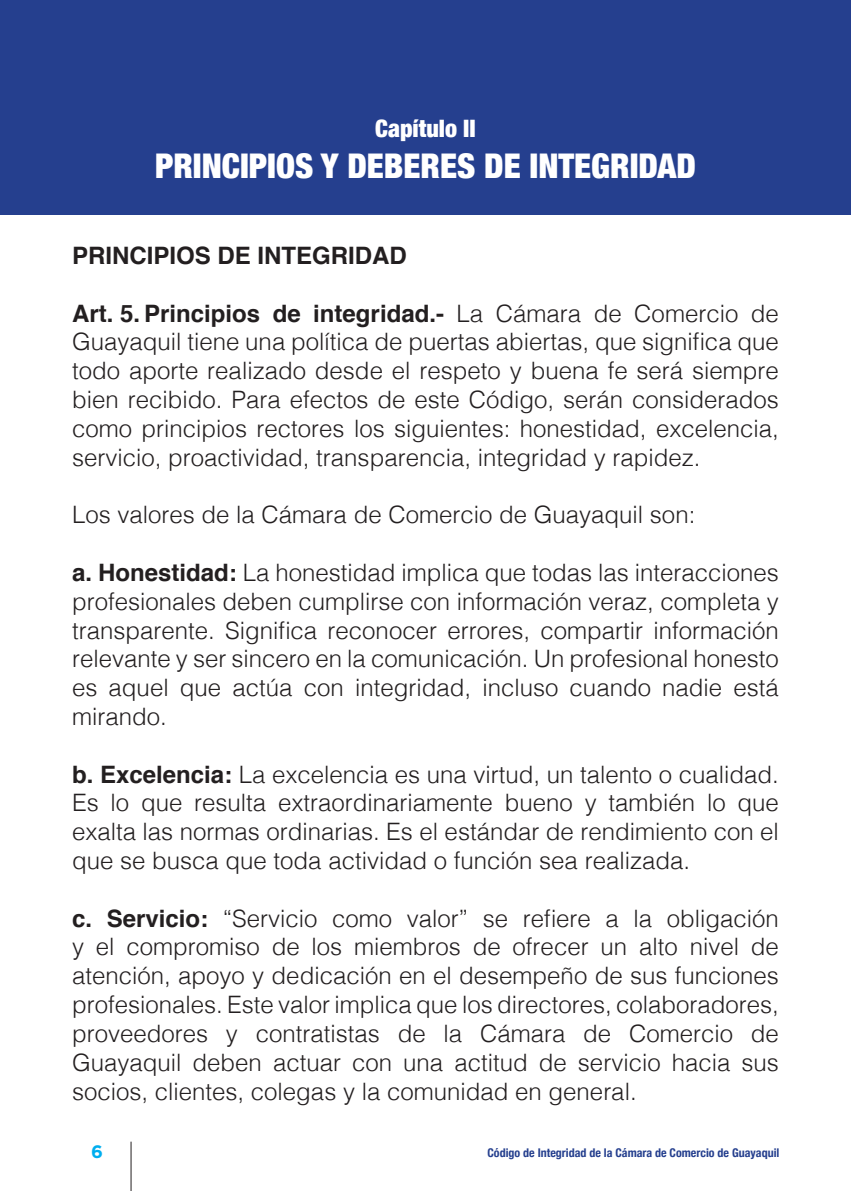
<style>
.page{position:relative;width:851px;height:1191px;background:#fff}
.page>*{position:absolute;margin:0;border:0;box-sizing:border-box;transform-origin:0 0}
.t1{font:900 condensed 34px "Helvetica Neue";color:#fff}
.t2{font:300 24px/28.8px "Helvetica";color:#231f20;text-align:justify}
.t3{font:700 24px "Helvetica";color:#231f20}
.t4{font:900 condensed 24px "Helvetica Neue";color:#fff}
.t5{font:700 18px "Gotham";color:#00aeef}
.t6{font:700 condensed 12px "Helvetica Neue";color:#253f8e}
.s1{font-weight:700}
</style>
<div class="page">
<hr style="left:131px;top:1141px;width:1px;height:50px;background:#231f20">
<div style="left:0;top:0;width:850px;height:214px;background:#253f8e"></div>
<p class="t4" style="left:375px;top:108px;width:102px">Capítulo II</p>
<h1 class="t1" style="left:155px;top:137px;width:542px">PRINCIPIOS Y DEBERES DE INTEGRIDAD</h1>
<p class="t3" style="left:72px;top:236px;width:336px">PRINCIPIOS DE INTEGRIDAD</p>
<p class="t2" style="left:72px;top:297px;width:708px"><span class="s1">Art. 5. Principios de integridad.-</span> La Cámara de Comercio de Guayaquil tiene una política de puertas abiertas, que significa que todo aporte realizado desde el respeto y buena fe será siempre bien recibido. Para efectos de este Código, serán considerados como principios rectores los siguientes: honestidad, excelencia, servicio, proactividad, transparencia, integridad y rapidez.</p>
<p class="t2" style="left:72px;top:499px;width:624px">Los valores de la Cámara de Comercio de Guayaquil son:</p>
<p class="t2" style="left:72px;top:556px;width:708px"><span class="s1">a. Honestidad:</span> La honestidad implica que todas las interacciones profesionales deben cumplirse con información veraz, completa y transparente. Significa reconocer errores, compartir información relevante y ser sincero en la comunicación. Un profesional honesto es aquel que actúa con integridad, incluso cuando nadie está mirando.</p>
<p class="t2" style="left:72px;top:758px;width:708px"><span class="s1">b. Excelencia:</span> La excelencia es una virtud, un talento o cualidad.<br>Es lo que resulta extraordinariamente bueno y también lo que exalta las normas ordinarias. Es el estándar de rendimiento con el que se busca que toda actividad o función sea realizada.</p>
<p class="t2" style="left:72px;top:902px;width:708px"><span class="s1">c. Servicio:</span> “Servicio como valor” se refiere a la obligación y el compromiso de los miembros de ofrecer un alto nivel de atención, apoyo y dedicación en el desempeño de sus funciones profesionales. Este valor implica que los directores, colaboradores, proveedores y contratistas de la Cámara de Comercio de Guayaquil deben actuar con una actitud de servicio hacia sus socios, clientes, colegas y la comunidad en general.</p>
<p class="t5" style="left:91px;top:1141px;width:13px">6</p>
<p class="t6" style="left:487px;top:1142px;width:293px">Código de Integridad de la Cámara de Comercio de Guayaquil</p>
</div>
